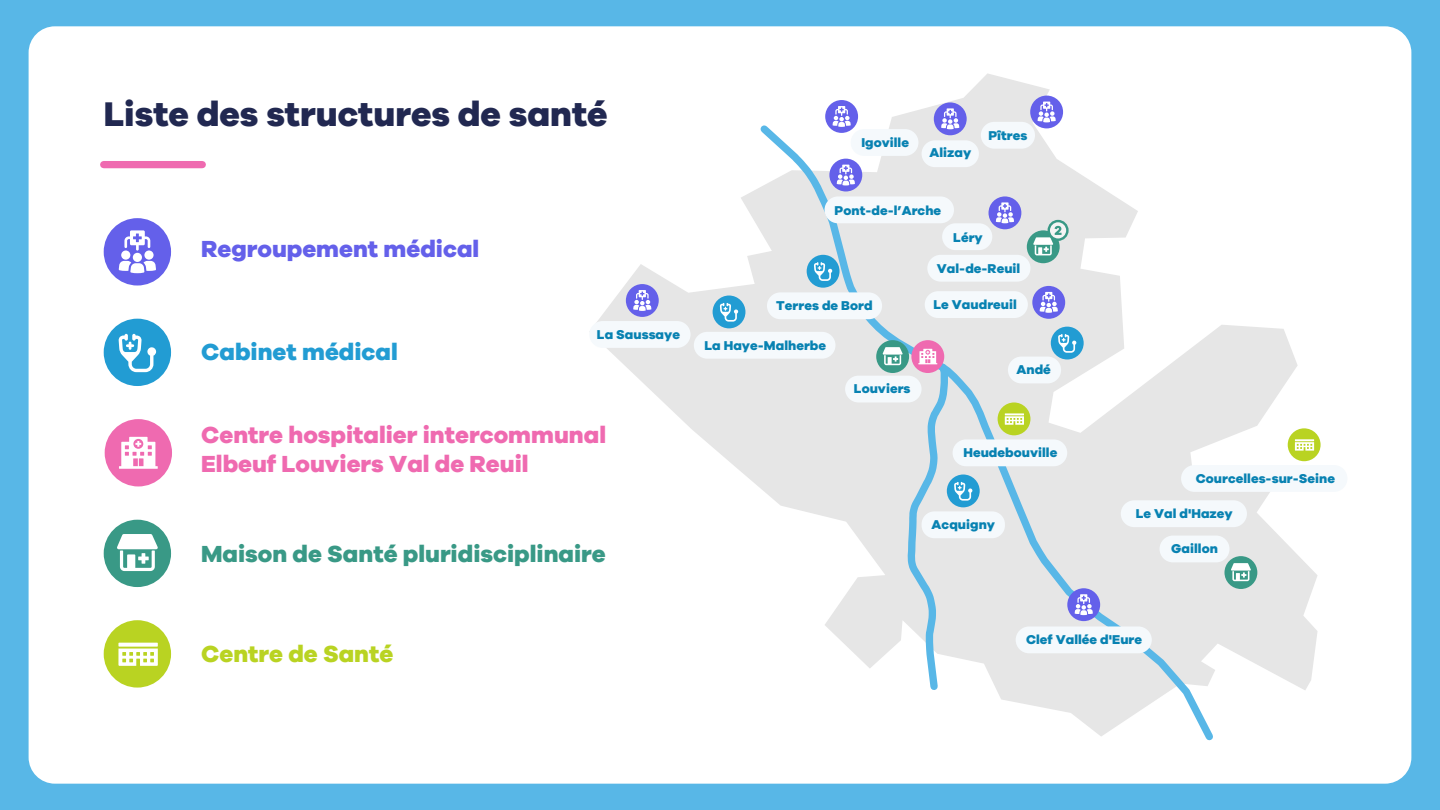
<style>
.page{position:relative;width:1440px;height:810px;background:#58b7e7}
.page>*{position:absolute;margin:0;border:0;box-sizing:border-box;transform-origin:0 0}
.t1{font:800 35.33px "Galano Grotesque";color:#212851}
.t2{font:800 24px/28.8px "Galano Grotesque";color:#ef6ab0}
.t3{font:800 24px "Galano Grotesque";color:#399986}
.t4{font:800 24px "Galano Grotesque";color:#6460ea}
.t5{font:800 24px "Galano Grotesque";color:#229cd3}
.t6{font:800 24px "Galano Grotesque";color:#b9d322}
.t7{font:800 13.2px "Galano Grotesque";letter-spacing:.005em;color:#0882b2}
</style>
<div class="page">
<div style="left:29px;top:26px;width:1382px;height:758px;background:#fff;border-radius:26px"></div>
<svg style="left:597px;top:73px;width:721px;height:617px"></svg>
<svg style="left:754px;top:119px;width:465px;height:622px"></svg>
<div style="left:589px;top:321px;width:102px;height:27px;background:#f5f9fc;border-radius:13px"></div>
<div style="left:694px;top:332px;width:142px;height:27px;background:#f5f9fc;border-radius:13px"></div>
<div style="left:767px;top:292px;width:115px;height:27px;background:#f5f9fc;border-radius:13px"></div>
<div style="left:825px;top:196px;width:129px;height:27px;background:#f5f9fc;border-radius:13px"></div>
<div style="left:927px;top:255px;width:104px;height:27px;background:#f5f9fc;border-radius:13px"></div>
<div style="left:925px;top:291px;width:103px;height:27px;background:#f5f9fc;border-radius:13px"></div>
<div style="left:1008px;top:357px;width:53px;height:26px;background:#f5f9fc;border-radius:13px"></div>
<div style="left:845px;top:376px;width:77px;height:26px;background:#f5f9fc;border-radius:13px"></div>
<div style="left:1181px;top:465px;width:166px;height:27px;background:#f5f9fc;border-radius:13px"></div>
<div style="left:1121px;top:500px;width:126px;height:27px;background:#f5f9fc;border-radius:13px"></div>
<div style="left:953px;top:439px;width:114px;height:27px;background:#f5f9fc;border-radius:13px"></div>
<div style="left:942px;top:223px;width:50px;height:27px;background:#f5f9fc;border-radius:13px"></div>
<div style="left:981px;top:122px;width:54px;height:27px;background:#f5f9fc;border-radius:13px"></div>
<div style="left:922px;top:140px;width:57px;height:27px;background:#f5f9fc;border-radius:13px"></div>
<div style="left:851px;top:129px;width:67px;height:27px;background:#f5f9fc;border-radius:13px"></div>
<div style="left:1160px;top:536px;width:70px;height:26px;background:#f5f9fc;border-radius:13px"></div>
<div style="left:1016px;top:626px;width:136px;height:27px;background:#f5f9fc;border-radius:13px"></div>
<div style="left:922px;top:511px;width:83px;height:27px;background:#f5f9fc;border-radius:13px"></div>
<div style="left:998px;top:402px;width:32px;height:33px;background:#b9d322;border-radius:50%"></div>
<svg style="left:1005px;top:413px;width:19px;height:12px"></svg>
<div style="left:104px;top:620px;width:67px;height:68px;background:#b9d322;border-radius:50%"></div>
<svg style="left:118px;top:649px;width:40px;height:17px"></svg>
<svg style="left:118px;top:643px;width:40px;height:4px"></svg>
<div style="left:1288px;top:428px;width:33px;height:33px;background:#b9d322;border-radius:50%"></div>
<svg style="left:1295px;top:439px;width:19px;height:12px"></svg>
<div style="left:1224px;top:556px;width:33px;height:33px;background:#399986;border-radius:50%"></div>
<svg style="left:1231px;top:563px;width:20px;height:18px"></svg>
<div style="left:1027px;top:230px;width:33px;height:33px;background:#399986;border-radius:50%"></div>
<div style="left:876px;top:340px;width:33px;height:33px;background:#399986;border-radius:50%"></div>
<div style="left:104px;top:520px;width:67px;height:67px;background:#399986;border-radius:50%"></div>
<svg style="left:117px;top:534px;width:41px;height:37px"></svg>
<div style="left:1067px;top:588px;width:33px;height:33px;background:#6460ea;border-radius:50%"></div>
<svg style="left:1075px;top:594px;width:18px;height:21px"></svg>
<div style="left:626px;top:284px;width:33px;height:33px;background:#6460ea;border-radius:50%"></div>
<svg style="left:633px;top:290px;width:18px;height:21px"></svg>
<div style="left:104px;top:218px;width:67px;height:68px;background:#6460ea;border-radius:50%"></div>
<svg style="left:124px;top:230px;width:26px;height:21px"></svg>
<div style="left:121px;top:250px;width:9px;height:10px;background:#fff;border-radius:50%"></div>
<svg style="left:144px;top:250px;width:10px;height:10px"></svg>
<svg style="left:119px;top:261px;width:37px;height:12px"></svg>
<div style="left:133px;top:253px;width:9px;height:9px;background:#fff;border-radius:50%"></div>
<div style="left:1032px;top:286px;width:33px;height:33px;background:#6460ea;border-radius:50%"></div>
<svg style="left:1040px;top:292px;width:18px;height:21px"></svg>
<div style="left:989px;top:196px;width:32px;height:33px;background:#6460ea;border-radius:50%"></div>
<svg style="left:996px;top:202px;width:18px;height:21px"></svg>
<div style="left:829px;top:159px;width:33px;height:32px;background:#6460ea;border-radius:50%"></div>
<svg style="left:837px;top:165px;width:18px;height:21px"></svg>
<div style="left:825px;top:100px;width:33px;height:33px;background:#6460ea;border-radius:50%"></div>
<svg style="left:833px;top:106px;width:18px;height:21px"></svg>
<div style="left:934px;top:102px;width:33px;height:33px;background:#6460ea;border-radius:50%"></div>
<svg style="left:941px;top:108px;width:18px;height:21px"></svg>
<div style="left:1030px;top:96px;width:33px;height:32px;background:#6460ea;border-radius:50%"></div>
<svg style="left:1038px;top:102px;width:18px;height:20px"></svg>
<div style="left:1051px;top:327px;width:33px;height:32px;background:#229cd3;border-radius:50%"></div>
<svg style="left:1058px;top:334px;width:18px;height:19px"></svg>
<div style="left:947px;top:475px;width:33px;height:32px;background:#229cd3;border-radius:50%"></div>
<div style="left:713px;top:296px;width:32px;height:32px;background:#229cd3;border-radius:50%"></div>
<svg style="left:720px;top:303px;width:18px;height:19px"></svg>
<div style="left:807px;top:255px;width:33px;height:33px;background:#229cd3;border-radius:50%"></div>
<svg style="left:814px;top:262px;width:18px;height:19px"></svg>
<div style="left:104px;top:319px;width:67px;height:67px;background:#229cd3;border-radius:50%"></div>
<svg style="left:119px;top:334px;width:37px;height:38px"></svg>
<svg style="left:1049px;top:221px;width:18px;height:19px"></svg>
<div style="left:1048px;top:220px;width:21px;height:21px;border:2px solid #399986;border-radius:50%"></div>
<svg style="left:1033px;top:226px;width:29px;height:29px"></svg>
<div style="left:104px;top:161px;width:98px;height:7px;background:#ef6ab0"></div>
<div style="left:105px;top:419px;width:67px;height:67px;background:#ef6ab0;border-radius:50%"></div>
<svg style="left:119px;top:437px;width:39px;height:32px"></svg>
<div style="left:911px;top:340px;width:33px;height:33px;background:#ef6ab0;border-radius:50%"></div>
<svg style="left:883px;top:347px;width:89px;height:348px"></svg>
<h1 class="t1" style="left:104px;top:92px;width:506px">Liste des structures de santé</h1>
<h2 class="t4" style="left:201px;top:234px;width:280px">Regroupement médical</h2>
<h2 class="t5" style="left:201px;top:336px;width:198px">Cabinet médical</h2>
<p class="t7" style="left:597px;top:326px;width:85px">La Saussaye</p>
<h2 class="t2" style="left:201px;top:420px;width:406px">Centre hospitalier intercommunal<br>Elbeuf Louviers Val de Reuil</h2>
<h2 class="t3" style="left:201px;top:539px;width:406px">Maison de Santé pluridisciplinaire</h2>
<p class="t7" style="left:861px;top:134px;width:49px">Igoville</p>
<p class="t7" style="left:929px;top:145px;width:43px">Alizay</p>
<p class="t7" style="left:988px;top:128px;width:41px">Pîtres</p>
<p class="t7" style="left:835px;top:202px;width:108px">Pont-de-l’Arche</p>
<p class="t7" style="left:953px;top:229px;width:31px">Léry</p>
<p class="t7" style="left:937px;top:260px;width:85px">Val-de-Reuil</p>
<p class="t7" style="left:776px;top:297px;width:98px">Terres de Bord</p>
<p class="t7" style="left:934px;top:296px;width:85px">Le Vaudreuil</p>
<p class="t7" style="left:705px;top:337px;width:123px">La Haye-Malherbe</p>
<p class="t7" style="left:854px;top:381px;width:58px">Louviers</p>
<p class="t7" style="left:1017px;top:361px;width:36px">Andé</p>
<p class="t7" style="left:963px;top:444px;width:95px">Heudebouville</p>
<p class="t7" style="left:932px;top:516px;width:65px">Acquigny</p>
<p class="t7" style="left:1196px;top:470px;width:141px">Courcelles-sur-Seine</p>
<p class="t7" style="left:1136px;top:506px;width:99px">Le Val d'Hazey</p>
<p class="t7" style="left:1171px;top:540px;width:48px">Gaillon</p>
<h2 class="t6" style="left:201px;top:639px;width:194px">Centre de Santé</h2>
<p class="t7" style="left:1026px;top:631px;width:118px">Clef Vallée d'Eure</p>
</div>
